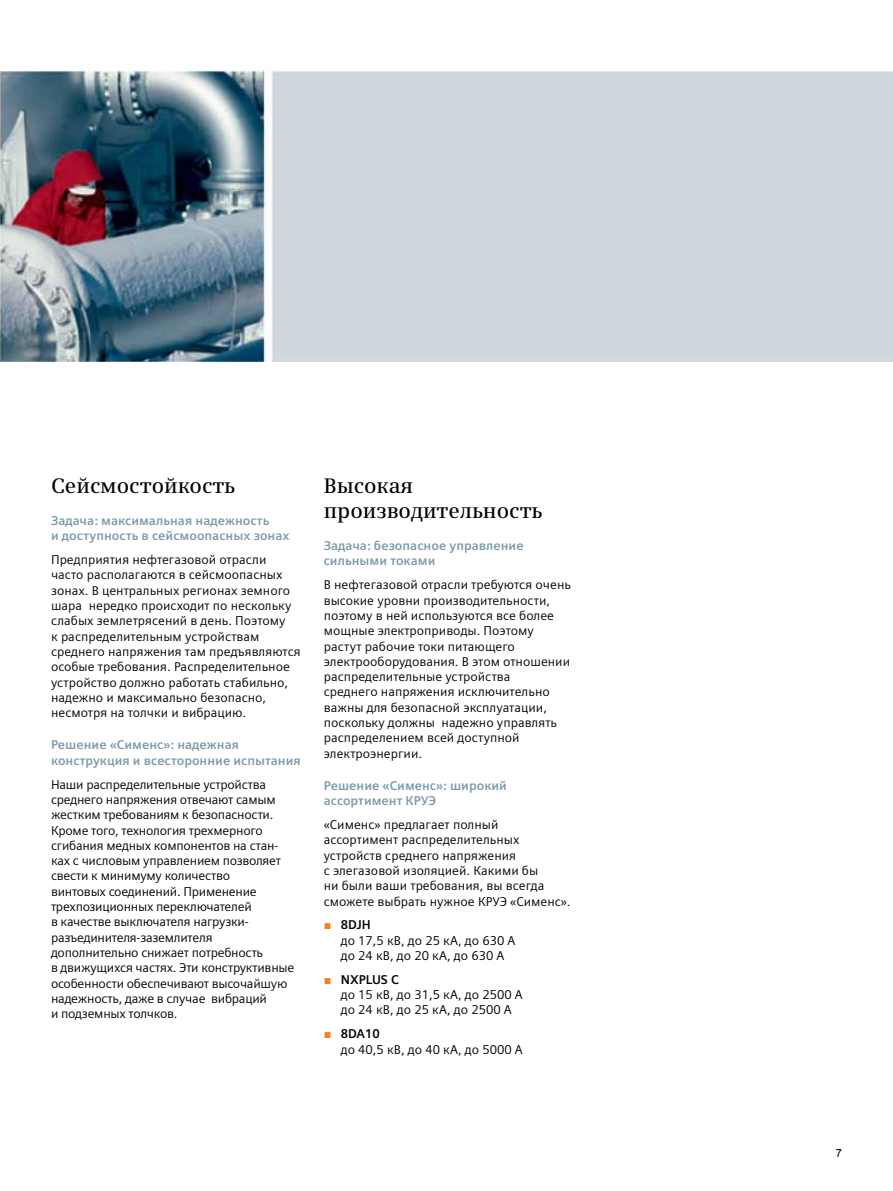
<style>
.page{position:relative;width:893px;height:1191px;background:#fff}
.page>*{position:absolute;margin:0;border:0;box-sizing:border-box;transform-origin:0 0}
.t1{font:600 21px/25.2px "Siemens Serif";color:#000}
.t2{font:12.75px/15.3px "Siemens Sans";color:#000}
.t3{font:12.75px/15.3px "Siemens Sans";letter-spacing:-.02em;color:#000}
.t4{font:700 12.75px/15.3px "Siemens Sans";color:#7b9aa9}
.t5{font:11.25px "Arial";color:#000}
.s1{font-family:"Arial";color:#f58220}
.s2{font-weight:700}
</style>
<div class="page">
<img style="left:0;top:70px;width:893px;height:291px">
<h1 class="t1" style="left:51px;top:472px;width:185px">Сейсмостойкость</h1>
<p class="t4" style="left:51px;top:513px;width:240px">Задача: максимальная надежность<br>и доступность в сейсмоопасных зонах</p>
<p class="t2" style="left:51px;top:552px;width:251px">Предприятия нефтегазовой отрасли часто располагаются в сейсмоопасных зонах. В центральных регионах земного шара нередко происходит по нескольку слабых землетрясений в день. Поэтому<br>к распределительным устройствам среднего напряжения там предъявляются особые требования. Распределительное устройство должно работать стабильно, надежно и максимально безопасно, несмотря на толчки и вибрацию.</p>
<p class="t4" style="left:51px;top:737px;width:251px">Решение «Сименс»: надежная конструкция и всесторонние испытания</p>
<p class="t3" style="left:51px;top:776px;width:245px">Наши распределительные устройства среднего напряжения отвечают самым жестким требованиям к безопасности.<br>Кроме того, технология трехмерного сгибания медных компонентов на стан&shy;ках с числовым управлением позволяет свести к минимуму количество<br>винтовых соединений. Применение трехпозиционных переключателей<br>в качестве выключателя нагрузки&shy;разъединителя-заземлителя дополнительно снижает потребность<br>в движущихся частях. Эти конструктивные особенности обеспечивают высочайшую надежность, даже в случае вибраций<br>и подземных толчков.</p>
<h1 class="t1" style="left:324px;top:472px;width:220px">Высокая производительность</h1>
<p class="t4" style="left:324px;top:538px;width:201px">Задача: безопасное управление сильными токами</p>
<p class="t2" style="left:324px;top:577px;width:249px">В нефтегазовой отрасли требуются очень высокие уровни производительности, поэтому в ней используются все более мощные электроприводы. Поэтому растут рабочие токи питающего электрооборудования. В этом отношении распределительные устройства<br>среднего напряжения исключительно важны для безопасной эксплуатации, поскольку должны надежно управлять распределением всей доступной электроэнергии.</p>
<p class="t4" style="left:324px;top:778px;width:185px">Решение «Сименс»: широкий ассортимент КРУЭ</p>
<p class="t2" style="left:324px;top:817px;width:248px">«Сименс» предлагает полный ассортимент распределительных устройств среднего напряжения<br>с элегазовой изоляцией. Какими бы<br>ни были ваши требования, вы всегда сможете выбрать нужное КРУЭ «Сименс».</p>
<p class="t2" style="left:341px;top:917px;width:176px;text-indent:-17px"><span class="s1">■</span> <span class="s2">8DJH<br></span>до 17,5 кВ, до 25 кA, до 630 A до 24 кВ, до 20 кA, до 630 A</p>
<p class="t2" style="left:341px;top:972px;width:184px;text-indent:-17px"><span class="s1">■</span> <span class="s2">NXPLUS C<br></span>до 15 кВ, до 31,5 кA, до 2500 A до 24 кВ, до 25 кA, до 2500 A</p>
<p class="t2" style="left:341px;top:1026px;width:184px;text-indent:-17px"><span class="s1">■</span> <span class="s2">8DA10<br></span>до 40,5 кВ, до 40 кA, до 5000 A</p>
<p class="t5" style="left:836px;top:1145px;width:8px">7</p>
</div>
